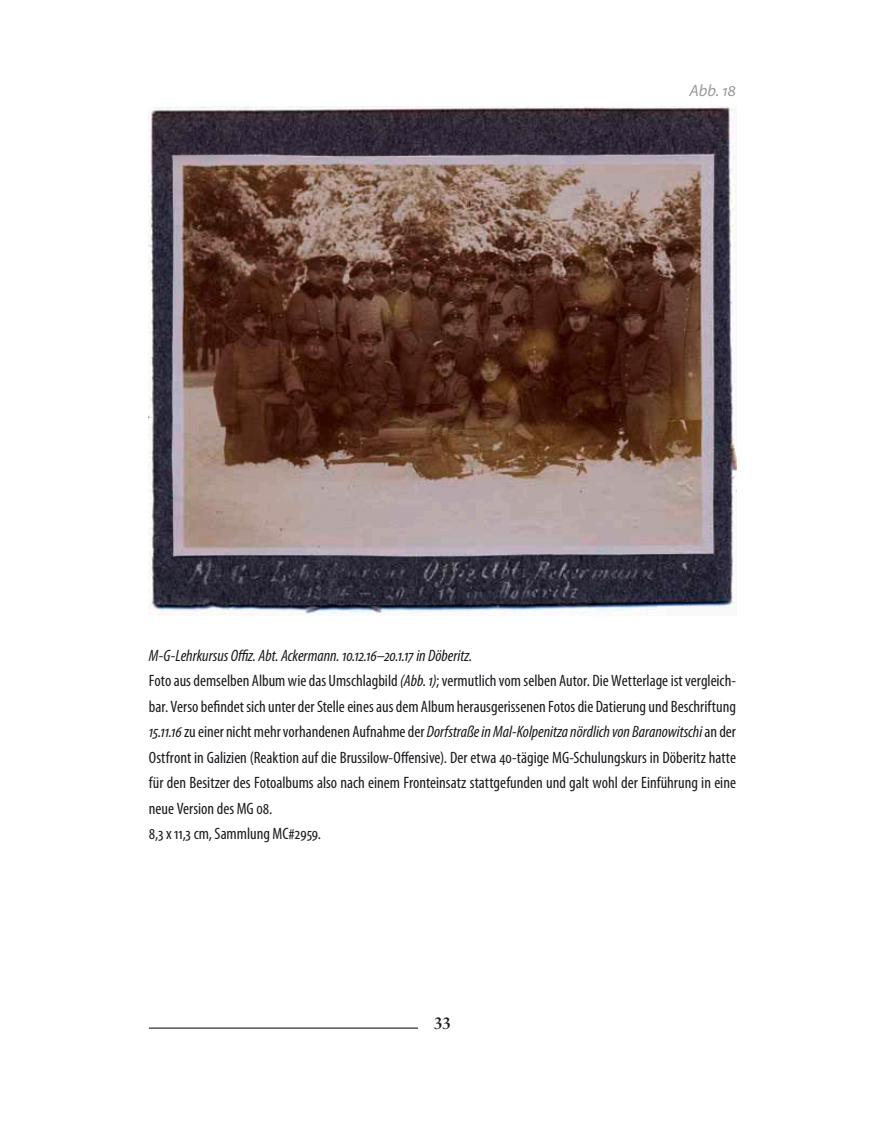
<style>
.page{position:relative;width:885px;height:1127px;background:#fff}
.page>*{position:absolute;margin:0;border:0;box-sizing:border-box;transform-origin:0 0}
.t1{font:condensed 16.5px/25.5px "Myriad Pro";color:#1b1a1f}
.t2{font:italic 16.5px "Myriad Pro";color:#999b9c}
.t3{font:700 16.5px "Sabon";color:#1b1a1f}
.s1{font-style:italic}
</style>
<div class="page">
<hr style="left:149px;top:1027px;width:269px;height:1px;background:#1b1a1f">
<img style="left:149px;top:106px;width:587px;height:509px">
<p class="t2" style="left:689px;top:81px;width:48px">Abb. 18</p>
<p class="t1" style="left:149px;top:642px;width:588px"><span class="s1">M-G-Lehrkursus Offiz. Abt. Ackermann. 10.12.16–20.1.17 in Döberitz.<br></span>Foto aus demselben Album wie das Umschlagbild <span class="s1">(Abb. 1)</span>; vermutlich vom selben Autor. Die Wetterlage ist vergleich&shy;bar. Verso befindet sich unter der Stelle eines aus dem Album herausgerissenen Fotos die Datierung und Beschriftung <span class="s1">15.11.16</span> zu einer nicht mehr vorhandenen Aufnahme der <span class="s1">Dorfstraße in Mal-Kolpenitza nördlich von Baranowitschi</span> an der Ostfront in Galizien (Reaktion auf die Brussilow-Offensive). Der etwa 40-tägige MG-Schulungskurs in Döberitz hatte für den Besitzer des Fotoalbums also nach einem Fronteinsatz stattgefunden und galt wohl der Einführung in eine neue Version des MG 08.<br>8,3 x 11,3 cm, Sammlung MC#2959.</p>
<p class="t3" style="left:433px;top:1013px;width:19px">33</p>
</div>
